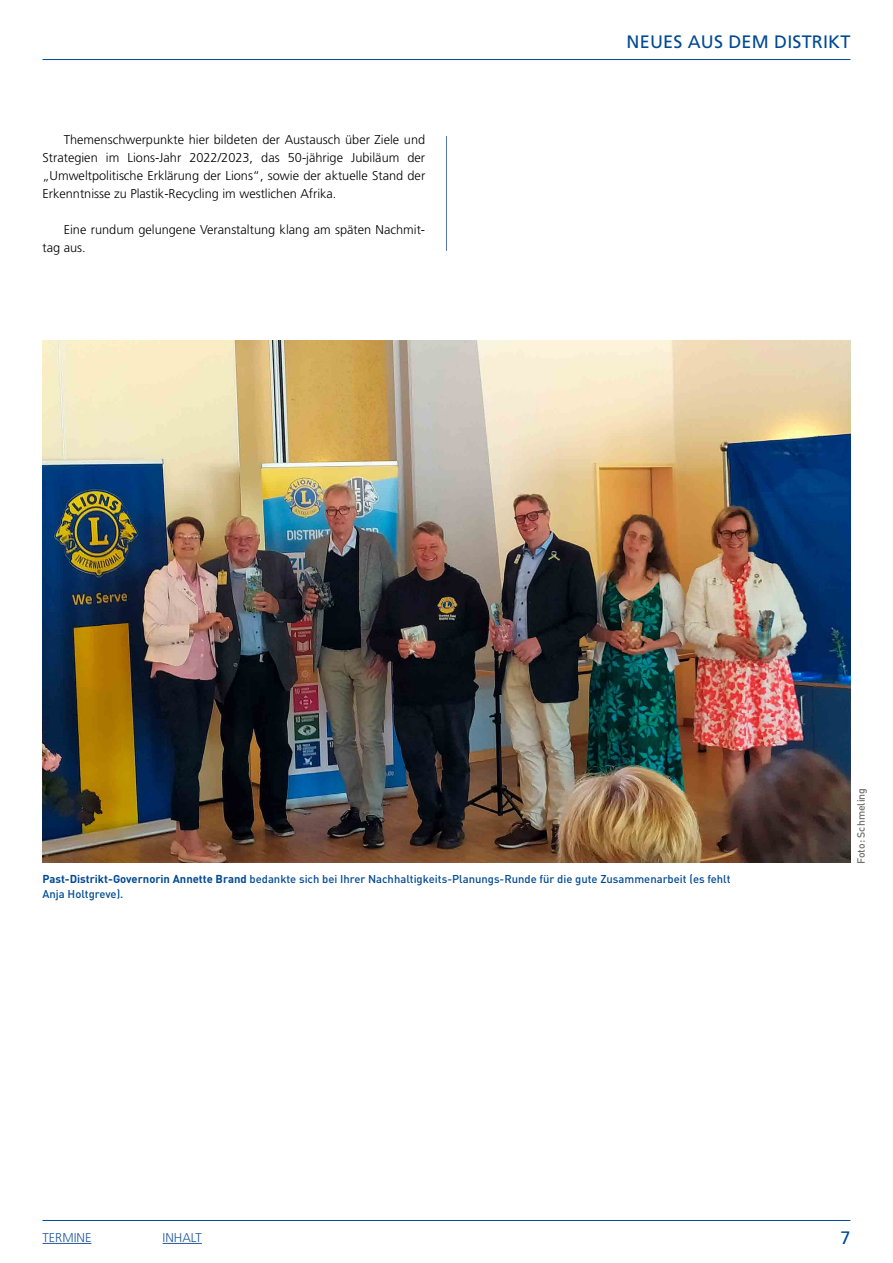
<style>
.page{position:relative;width:893px;height:1263px;background:#fff}
.page>*{position:absolute;margin:0;border:0;box-sizing:border-box;transform-origin:0 0}
.t1{font:18px "Frutiger";letter-spacing:.01em;color:#004a93}
.Copy{font:300 12.75px/18px "Frutiger";color:#000;text-align:justify}
.Copy-2{font:300 12.75px "Frutiger";color:#245a9c}
.BU{font:500 11.25px/15px "DIN";color:#004a93}
.Fotohinweis{font:500 10.5px "DIN";color:#6f6f6e}
.s1{font-weight:700}
</style>
<div class="page">
<hr style="left:43px;top:59px;width:807px;height:1px;background:#004a93">
<hr style="left:43px;top:1220px;width:807px;height:1px;background:#004a93">
<hr style="left:163px;top:1243px;width:39px;height:1px;background:#245a9c">
<hr style="left:43px;top:1243px;width:48px;height:1px;background:#245a9c">
<img style="left:43px;top:340px;width:807px;height:523px">
<hr style="left:446px;top:136px;width:1px;height:115px;background:#5575b3">
<p class="Copy" style="left:43px;top:131px;width:384px;text-indent:21px">Themenschwerpunkte hier bildeten der Austausch über Ziele und Strategien im Lions-Jahr 2022/2023, das 50-jährige Jubiläum der „Umweltpolitische Erklärung der Lions“, sowie der aktuelle Stand der Erkenntnisse zu Plastik-Recycling im westlichen Afrika.</p>
<p class="Copy" style="left:43px;top:221px;width:384px;text-indent:21px">Eine rundum gelungene Veranstaltung klang am späten Nachmit&shy;tag aus.</p>
<h1 class="t1" style="left:627px;top:31px;width:225px">NEUES AUS DEM DISTRIKT</h1>
<p class="Fotohinweis" style="left:854px;top:864px;width:78px;rotate:-90deg">Foto: Schmeling</p>
<p class="BU" style="left:43px;top:871px;width:690px"><span class="s1">Past-Distrikt-Governorin Annette Brand</span> bedankte sich bei Ihrer Nachhaltigkeits-Planungs-Runde für die gute Zusammenarbeit (es fehlt<br>Anja Holtgreve).</p>
<p class="Copy-2" style="left:43px;top:1230px;width:50px">TERMINE</p>
<p class="Copy-2" style="left:163px;top:1230px;width:41px">INHALT</p>
<h1 class="t1" style="left:840px;top:1227px;width:12px">7</h1>
</div>
